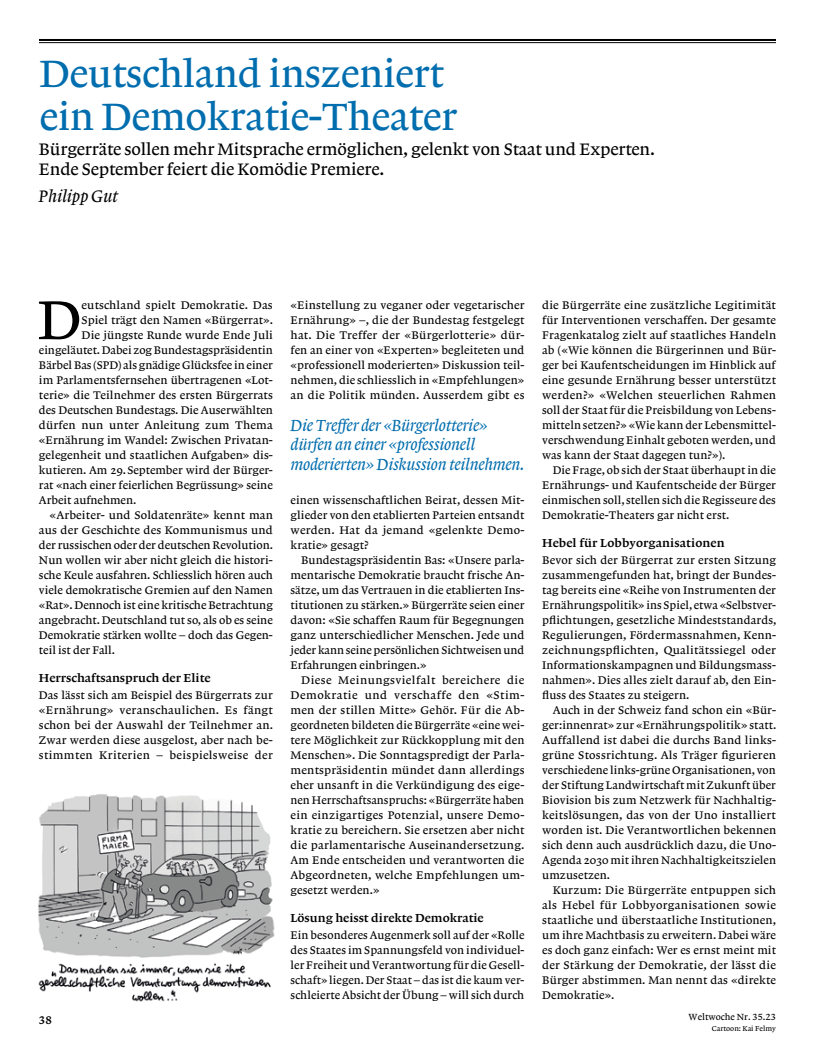
<style>
.page{position:relative;width:815px;height:1063px;background:#fff}
.page>*{position:absolute;margin:0;border:0;box-sizing:border-box;transform-origin:0 0}
.t1{font:57.62px "Lexicon No 1 Roman A Txt";color:#000}
.t2{font:40px/42.5px "Lexicon No 1 Roman A Tab";letter-spacing:-.01em;color:#006dae}
.t3{font:17.5px/20px "Lexicon No 1 Roman A Tab";letter-spacing:-.01em;color:#000}
.t4{font:17.5px "Lexicon No 1 Italic A Txt";letter-spacing:-.01em;color:#000}
.t5{font:16.88px/19.4px "Lexicon No 1 Italic A Txt";letter-spacing:-.015em;color:#006dae}
.t6{font:12.25px "Lexicon No 1 Roman C Txt";color:#000}
.t7{font:11.62px/15px "Lexicon No 1 Roman A Txt";letter-spacing:.005em;color:#000;text-align:justify}
.t8{font:11.62px "Lexicon No 1 Roman C Tab";color:#000}
.t9{font:9.38px "Lexicon No 1 Roman A Tab";color:#000}
.t10{font:7.5px "Lexicon No 1 Roman A Tab";color:#000}
</style>
<div class="page">
<hr style="left:39px;top:39px;width:737px;height:2px;background:#000">
<hr style="left:39px;top:42px;width:737px;height:1px;background:#000">
<img style="left:38px;top:794px;width:237px;height:208px">
<h2 class="t2" style="left:40px;top:53px;width:419px">Deutschland inszeniert ein Demokratie-Theater</h2>
<h3 class="t3" style="left:39px;top:139px;width:617px">Bürgerräte sollen mehr Mitsprache ermöglichen, gelenkt von Staat und Experten.<br>Ende September feiert die Komödie Premiere.</h3>
<h3 class="t4" style="left:39px;top:186px;width:81px">Philipp Gut</h3>
<h1 class="t1" style="left:38px;top:288px;width:45px">D</h1>
<p class="t7" style="left:82px;top:298px;width:193px">eutschland spielt Demokratie. Das</p>
<p class="t7" style="left:82px;top:313px;width:193px">Spiel trägt den Namen «Bürgerrat».</p>
<p class="t7" style="left:82px;top:328px;width:193px">Die jüngste Runde wurde Ende Juli</p>
<p class="t7" style="left:39px;top:343px;width:235px">eingeläutet. Dabei zog Bundestagspräsidentin</p>
<p class="t7" style="left:39px;top:358px;width:235px">Bärbel Bas (SPD) als gnädige Glücksfee in einer</p>
<p class="t7" style="left:39px;top:373px;width:235px">im Parlamentsfernsehen übertragenen «Lot-</p>
<p class="t7" style="left:39px;top:388px;width:235px">terie» die Teilnehmer des ersten Bürgerrats</p>
<p class="t7" style="left:39px;top:403px;width:235px">des Deutschen Bundestags. Die Auserwählten</p>
<p class="t7" style="left:39px;top:418px;width:235px">dürfen nun unter Anleitung zum Thema</p>
<p class="t7" style="left:39px;top:433px;width:235px">«Ernährung im Wandel: Zwischen Privatan-</p>
<p class="t7" style="left:39px;top:448px;width:235px">gelegenheit und staatlichen Aufgaben» dis-</p>
<p class="t7" style="left:39px;top:463px;width:235px">kutieren. Am 29.September wird der Bürger-</p>
<p class="t7" style="left:39px;top:478px;width:235px">rat «nach einer feierlichen Begrüssung» seine</p>
<p class="t7" style="left:39px;top:493px;width:99px">Arbeit aufnehmen.</p>
<p class="t7" style="left:50px;top:508px;width:225px">«Arbeiter- und Soldatenräte» kennt man</p>
<p class="t7" style="left:39px;top:523px;width:235px">aus der Geschichte des Kommunismus und</p>
<p class="t7" style="left:39px;top:538px;width:236px">der russischen oder der deutschen Revolution.</p>
<p class="t7" style="left:39px;top:553px;width:235px">Nun wollen wir aber nicht gleich die histori-</p>
<p class="t7" style="left:39px;top:568px;width:235px">sche Keule ausfahren. Schliesslich hören auch</p>
<p class="t7" style="left:39px;top:583px;width:235px">viele demokratische Gremien auf den Namen</p>
<p class="t7" style="left:39px;top:598px;width:235px">«Rat». Dennoch ist eine kritische Betrachtung</p>
<p class="t7" style="left:39px;top:613px;width:235px">angebracht. Deutschland tut so, als ob es seine</p>
<p class="t7" style="left:39px;top:628px;width:235px">Demokratie stärken wollte – doch das Gegen-</p>
<p class="t7" style="left:39px;top:643px;width:78px">teil ist der Fall.</p>
<p class="t6" style="left:39px;top:671px;width:173px">Herrschaftsanspruch der Elite</p>
<p class="t7" style="left:39px;top:688px;width:236px">Das lässt sich am Beispiel des Bürgerrats zur «Ernährung» veranschaulichen. Es fängt schon bei der Auswahl der Teilnehmer an.<br>Zwar werden diese ausgelost, aber nach be&shy;stimmten Kriterien – beispielsweise der</p>
<p class="t7" style="left:291px;top:298px;width:235px">«Einstellung zu veganer oder vegetarischer Ernährung» –, die der Bundestag festgelegt hat. Die Treffer der «Bürgerlotterie» dür&shy;fen an einer von «Experten» begleiteten und «professionell moderierten» Diskussion teil&shy;nehmen, die schliesslich in «Empfehlungen» an die Politik münden. Ausserdem gibt es</p>
<h3 class="t5" style="left:291px;top:416px;width:235px">Die Treffer der «Bürgerlotterie» dürfen an einer «professionell moderierten» Diskussion teilnehmen.</h3>
<p class="t7" style="left:291px;top:493px;width:235px">einen wissenschaftlichen Beirat, dessen Mit&shy;glieder von den etablierten Parteien entsandt werden. Hat da jemand «gelenkte Demo&shy;kratie» gesagt?</p>
<p class="t7" style="left:291px;top:553px;width:235px;text-indent:11px">Bundestagspräsidentin Bas: «Unsere parla&shy;mentarische Demokratie braucht frische An&shy;sätze, um das Vertrauen in die etablierten Ins&shy;titutionen zu stärken.» Bürgerräte seien einer davon: «Sie schaffen Raum für Begegnungen ganz unterschiedlicher Menschen. Jede und jeder kann seine persönlichen Sichtweisen und Erfahrungen einbringen.»</p>
<p class="t7" style="left:291px;top:673px;width:236px;text-indent:11px">Diese Meinungsvielfalt bereichere die Demokratie und verschaffe den «Stim&shy;men der stillen Mitte» Gehör. Für die Ab&shy;geordneten bildeten die Bürgerräte «eine wei&shy;tere Möglichkeit zur Rückkopplung mit den Menschen». Die Sonntagspredigt der Parla&shy;mentspräsidentin mündet dann allerdings eher unsanft in die Verkündigung des eige&shy;nen Herrschaftsanspruchs: «Bürgerräte haben ein einzigartiges Potenzial, unsere Demo&shy;kratie zu bereichern. Sie ersetzen aber nicht die parlamentarische Auseinandersetzung.<br>Am Ende entscheiden und verantworten die Abgeordneten, welche Empfehlungen um&shy;gesetzt werden.»</p>
<p class="t6" style="left:291px;top:911px;width:195px">Lösung heisst direkte Demokratie</p>
<p class="t7" style="left:291px;top:928px;width:235px">Ein besonderes Augenmerk soll auf der «Rolle des Staates im Spannungsfeld von individuel&shy;ler Freiheit und Verantwortung für die Gesell&shy;schaft» liegen. Der Staat – das ist die kaum ver&shy;schleierte Absicht der Übung – will sich durch</p>
<p class="t7" style="left:542px;top:298px;width:235px">die Bürgerräte eine zusätzliche Legitimität für Interventionen verschaffen. Der gesamte Fragenkatalog zielt auf staatliches Handeln ab («Wie können die Bürgerinnen und Bür&shy;ger bei Kaufentscheidungen im Hinblick auf eine gesunde Ernährung besser unterstützt werden?» «Welchen steuerlichen Rahmen soll der Staat für die Preisbildung von Lebens&shy;mitteln setzen?» «Wie kann der Lebensmittel&shy;verschwendung Einhalt geboten werden, und was kann der Staat dagegen tun?»).</p>
<p class="t7" style="left:542px;top:463px;width:235px;text-indent:11px">Die Frage, ob sich der Staat überhaupt in die Ernährungs- und Kaufentscheide der Bürger einmischen soll, stellen sich die Regisseure des Demokratie-Theaters gar nicht erst.</p>
<p class="t6" style="left:542px;top:536px;width:184px">Hebel für Lobbyorganisationen</p>
<p class="t7" style="left:542px;top:553px;width:236px">Bevor sich der Bürgerrat zur ersten Sitzung zusammengefunden hat, bringt der Bundes&shy;tag bereits eine «Reihe von Instrumenten der Ernährungspolitik» ins Spiel, etwa «Selbstver&shy;pflichtungen, gesetzliche Mindeststandards, Regulierungen, Fördermassnahmen, Kenn&shy;zeichnungspflichten, Qualitätssiegel oder Informationskampagnen und Bildungsmass&shy;nahmen». Dies alles zielt darauf ab, den Ein&shy;fluss des Staates zu steigern.</p>
<p class="t7" style="left:542px;top:703px;width:236px;text-indent:11px">Auch in der Schweiz fand schon ein «Bür&shy;ger:innenrat» zur «Ernährungspolitik» statt.<br>Auffallend ist dabei die durchs Band links&shy;grüne Stossrichtung. Als Träger figurieren verschiedene links-grüne Organisationen, von der Stiftung Landwirtschaft mit Zukunft über Biovision bis zum Netzwerk für Nachhaltig&shy;keitslösungen, das von der Uno installiert worden ist. Die Verantwortlichen bekennen sich denn auch ausdrücklich dazu, die Uno-Agenda 2030 mit ihren Nachhaltigkeitszielen umzusetzen.</p>
<p class="t7" style="left:542px;top:883px;width:236px;text-indent:11px">Kurzum: Die Bürgerräte entpuppen sich als Hebel für Lobbyorganisationen sowie staatliche und überstaatliche Institutionen, um ihre Machtbasis zu erweitern. Dabei wäre es doch ganz einfach: Wer es ernst meint mit der Stärkung der Demokratie, der lässt die Bürger abstimmen. Man nennt das «direkte Demokratie».</p>
<p class="t8" style="left:39px;top:1014px;width:14px">38</p>
<p class="t9" style="left:689px;top:1012px;width:89px">Weltwoche Nr. 35.23</p>
<p class="t10" style="left:712px;top:1024px;width:66px">Cartoon: Kai Felmy</p>
</div>
